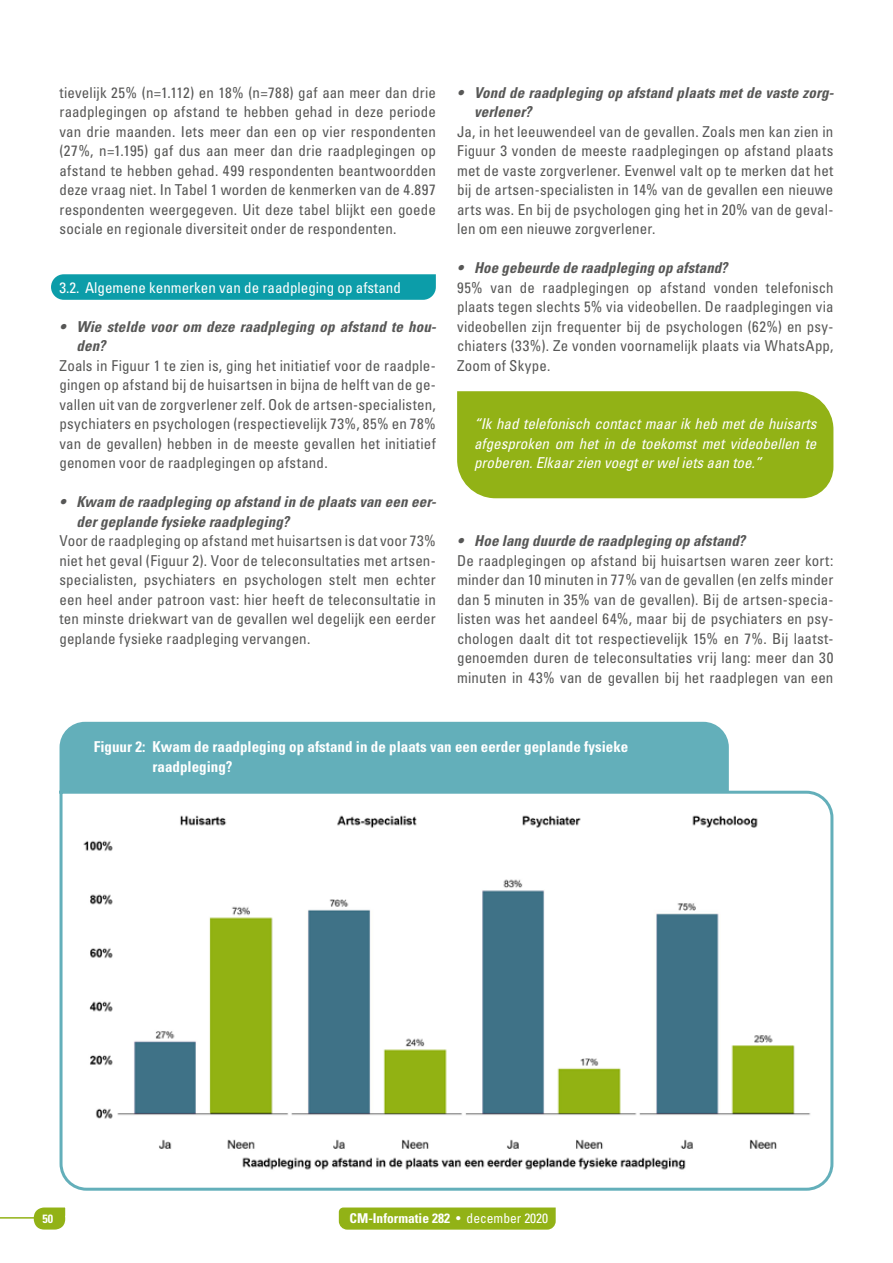
<style>
.page{position:relative;width:893px;height:1263px;background:#fff}
.page>*{position:absolute;margin:0;border:0;box-sizing:border-box;transform-origin:0 0}
.t1{font:condensed 15px/19.5px "Univers LT Std";letter-spacing:.005em;color:#575756;text-align:justify}
.t2{font:italic 700 condensed 15px/19.5px "Univers LT Std";letter-spacing:.005em;color:#575756}
.t3{font:italic condensed 15px/19.5px "Univers LT Std";color:#fff;text-align:justify}
.t4{font:700 condensed 15px/19.5px "Univers LT Std";color:#fff}
.t5{font:condensed 15px "Univers LT Std";color:#fff}
.t6{font:700 condensed 13.5px "Univers LT Std";color:#fff}
.t7{font:700 condensed 12px "Univers LT Std";color:#fff}
.s1{font-weight:400}
</style>
<div class="page">
<div style="left:457px;top:391px;width:376px;height:107px;background:#92b216"></div>
<svg style="left:51px;top:274px;width:385px;height:26px;background:#19a2ad"></svg>
<div style="left:60px;top:279px;width:341px;height:14px;background:#0c9da9"></div>
<div style="left:60px;top:722px;width:669px;height:66px;background:#63afba"></div>
<svg style="left:59px;top:788px;width:775px;height:403px"></svg>
<img style="left:75px;top:806px;width:743px;height:371px">
<svg style="left:29px;top:1207px;width:37px;height:23px"></svg>
<hr style="left:0;top:1217px;width:38px;height:1px;background:#92b216">
<div style="left:339px;top:1207px;width:217px;height:22px;background:#92b216"></div>
<p class="t1" style="left:60px;top:82px;width:378px">tievelijk 25% (n=1.112) en 18% (n=788) gaf aan meer dan drie raadplegingen op afstand te hebben gehad in deze periode van drie maanden. Iets meer dan een op vier respondenten (27%, n=1.195) gaf dus aan meer dan drie raadplegingen op afstand te hebben gehad. 499 respondenten beantwoordden deze vraag niet. In Tabel 1 worden de kenmerken van de 4.897 respondenten weergegeven. Uit deze tabel blijkt een goede sociale en regionale diversiteit onder de respondenten.</p>
<p class="t5" style="left:60px;top:278px;width:343px">3.2. Algemene kenmerken van de raadpleging op afstand</p>
<p class="t2" style="left:77px;top:316px;width:361px;text-indent:-17px">• Wie stelde voor om deze raadpleging op afstand te hou&shy;den?</p>
<p class="t1" style="left:60px;top:355px;width:378px">Zoals in Figuur 1 te zien is, ging het initiatief voor de raadple&shy;gingen op afstand bij de huisartsen in bijna de helft van de ge&shy;vallen uit van de zorgverlener zelf. Ook de artsen-specialisten, psychiaters en psychologen (respectievelijk 73%, 85% en 78% van de gevallen) hebben in de meeste gevallen het initiatief genomen voor de raadplegingen op afstand.</p>
<p class="t2" style="left:77px;top:492px;width:361px;text-indent:-17px">• Kwam de raadpleging op afstand in de plaats van een eer&shy;der geplande fysieke raadpleging?</p>
<p class="t1" style="left:60px;top:531px;width:378px">Voor de raadpleging op afstand met huisartsen is dat voor 73% niet het geval (Figuur 2). Voor de teleconsultaties met artsen&shy;specialisten, psychiaters en psychologen stelt men echter een heel ander patroon vast: hier heeft de teleconsultatie in ten minste driekwart van de gevallen wel degelijk een eerder geplande fysieke raadpleging vervangen.</p>
<p class="t2" style="left:474px;top:82px;width:361px;text-indent:-17px">• Vond de raadpleging op afstand plaats met de vaste zorg&shy;verlener?</p>
<p class="t1" style="left:457px;top:121px;width:378px">Ja, in het leeuwendeel van de gevallen. Zoals men kan zien in Figuur 3 vonden de meeste raadplegingen op afstand plaats met de vaste zorgverlener. Evenwel valt op te merken dat het bij de artsen-specialisten in 14% van de gevallen een nieuwe arts was. En bij de psychologen ging het in 20% van de geval&shy;len om een nieuwe zorgverlener.</p>
<p class="t2" style="left:457px;top:258px;width:272px">• Hoe gebeurde de raadpleging op afstand?</p>
<p class="t1" style="left:457px;top:277px;width:378px">95% van de raadplegingen op afstand vonden telefonisch plaats tegen slechts 5% via videobellen. De raadplegingen via videobellen zijn frequenter bij de psychologen (62%) en psy&shy;chiaters (33%). Ze vonden voornamelijk plaats via WhatsApp, Zoom of Skype.</p>
<p class="t3" style="left:474px;top:414px;width:344px">“Ik had telefonisch contact maar ik heb met de huisarts afgesproken om het in de toekomst met videobellen te proberen. Elkaar zien voegt er wel iets aan toe.”</p>
<p class="t2" style="left:457px;top:531px;width:290px">• Hoe lang duurde de raadpleging op afstand?</p>
<p class="t1" style="left:457px;top:550px;width:378px">De raadplegingen op afstand bij huisartsen waren zeer kort: minder dan 10 minuten in 77% van de gevallen (en zelfs minder dan 5 minuten in 35% van de gevallen). Bij de artsen-specia&shy;listen was het aandeel 64%, maar bij de psychiaters en psy&shy;chologen daalt dit tot respectievelijk 15% en 7%. Bij laatst&shy;genoemden duren de teleconsultaties vrij lang: meer dan 30 minuten in 43% van de gevallen bij het raadplegen van een</p>
<p class="t4" style="left:153px;top:737px;width:477px;text-indent:-59px">Figuur 2: Kwam de raadpleging op afstand in de plaats van een eerder geplande fysieke raadpleging?</p>
<p class="t7" style="left:42px;top:1211px;width:12px">50</p>
<p class="t6" style="left:350px;top:1210px;width:200px">CM-Informatie 282 <span class="s1">• december 2020</span></p>
</div>
